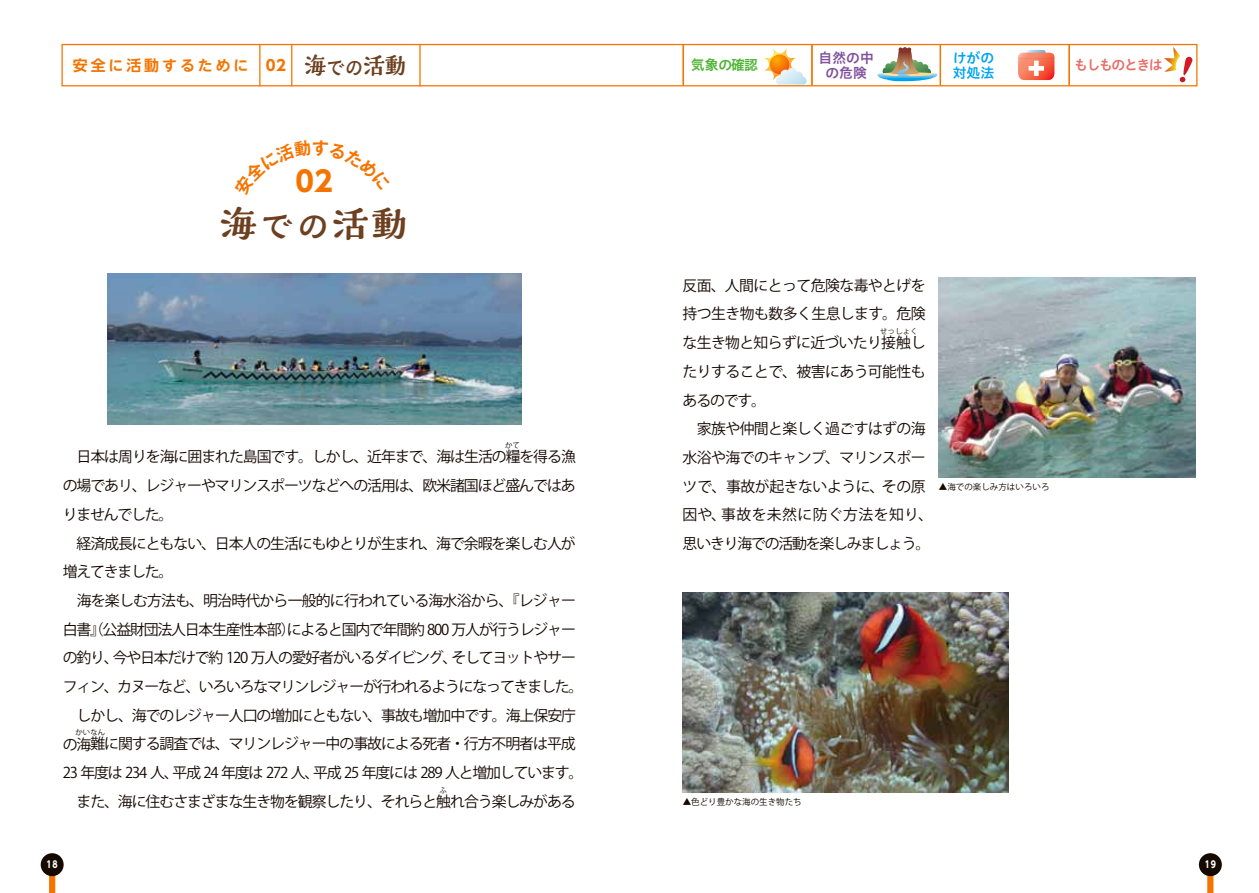
<style>
.page{position:relative;width:1259px;height:893px;background:#fff}
.page>*{position:absolute;margin:0;border:0;box-sizing:border-box;transform-origin:0 0}
.t1{font:800 36.15px "Kaimin Tu Std";color:#6d4020}
.t2{font:700 28.05px "UD Shin Go NT Pr 6";color:#f57400}
.t3{font:800 23.4px "Kaimin Tu Std";color:#6d4020;scale:.91 1}
.t4{font:14.85px/28.7px "Koz Go Pro";letter-spacing:-.07em;color:#140700}
.t5{font:14.85px/28.7px "Koz Go Pro";letter-spacing:-.04em;color:#140700}
.t6{font:700 14.85px "UD Shin Go NT Pr 6 De";letter-spacing:.2em;color:#f57400}
.t7{font:13.8px/14.9px "Hiragino UD Sans Std W6";color:#80509d;text-align:center}
.t8{font:13.8px "Hiragino UD Sans Std W6";letter-spacing:-.1em;color:#e86e67}
.t9{font:13.8px/14.9px "Hiragino UD Sans Std W6";color:#00a3f0}
.t10{font:13.8px "Hiragino UD Sans Std W6";letter-spacing:-.04em;color:#4db330}
.t11{font:700 9.6px "UD Shin Go NT Pr 6";color:#fff;scale:.82 1}
.t12{font:8.55px "Koz Go Pro";color:#140700}
.t13{font:7.5px "Koz Go Pro";color:#140700}
.s1{font-family:"UD Shin Go Pr 6 N";font-weight:700;font-size:14.85px;color:#f57400}
.s2{font-size:21.3px}
.s3{font-size:34.05px}
</style>
<div class="page">
<div style="left:1207px;top:862px;width:6px;height:31px;background:#f57400"></div>
<div style="left:1199px;top:853px;width:22px;height:23px;background:#150900;border-radius:50%"></div>
<div style="left:49px;top:862px;width:6px;height:31px;background:#f57400"></div>
<div style="left:41px;top:853px;width:23px;height:23px;background:#150900;border-radius:50%"></div>
<div style="left:61px;top:44px;width:1136px;height:42px;border:1px solid #f57400"></div>
<hr style="left:291px;top:44px;width:1px;height:42px;background:#f57400">
<hr style="left:419px;top:44px;width:2px;height:42px;background:#f57400">
<hr style="left:259px;top:44px;width:1px;height:42px;background:#f57400">
<img style="left:107px;top:273px;width:414px;height:152px">
<hr style="left:811px;top:45px;width:1px;height:40px;background:#f57400">
<hr style="left:939px;top:45px;width:2px;height:40px;background:#f57400">
<hr style="left:1068px;top:45px;width:2px;height:40px;background:#f57400">
<hr style="left:682px;top:45px;width:2px;height:40px;background:#f57400">
<svg style="left:764px;top:49px;width:43px;height:36px"></svg>
<svg style="left:877px;top:47px;width:61px;height:34px"></svg>
<svg style="left:1018px;top:50px;width:36px;height:30px"></svg>
<svg style="left:1017px;top:57px;width:37px;height:1px"></svg>
<svg style="left:1164px;top:47px;width:28px;height:36px"></svg>
<img style="left:682px;top:592px;width:327px;height:200px">
<img style="left:939px;top:278px;width:256px;height:200px">
<p class="t6" style="left:73px;top:53px;width:177px">安全に活動するために</p>
<h3 class="t3" style="left:266px;top:49px;width:156px"><span class="s1">02</span> 海<span class="s2">での</span>活動</h3>
<h2 class="t2" style="left:296px;top:158px;width:39px">02</h2>
<h1 class="t1" style="left:220px;top:199px;width:189px">海<span class="s3">での</span>活動</h1>
<p class="t13" style="left:505px;top:441px;width:16px">かて</p>
<p class="t4" style="left:63px;top:472px;width:522px">の場であリ、レジャーやマリンスポーツなどへの活用は、欧米諸国ほど盛んではありませんでした。<br>　経済成長にともない、日本人の生活にもゆとりが生まれ、海で余暇を楽しむ人が増えてきました。<br>　海を楽しむ方法も、明治時代から一般的に行われている海水浴から、『レジャー白書』（公益財団法人日本生産性本部）によると国内で年間約 800 万人が行うレジャーの釣り、今や日本だけで約 120 万人の愛好者がいるダイビング、そしてヨットやサーフィン、カヌーなど、いろいろなマリンレジャーが行われるようになってきました。　しかし、海でのレジャー人口の増加にともない、事故も増加中です。海上保安庁の海難に関する調査では、マリンレジャー中の事故による死者・行方不明者は平成</p>
<p class="t4" style="left:63px;top:443px;width:515px">　日本は周りを海に囲まれた島国です。しかし、近年まで、海は生活の糧を得る漁</p>
<p class="t13" style="left:75px;top:728px;width:31px">かいなん</p>
<p class="t4" style="left:63px;top:759px;width:522px">23 年度は 234 人、平成 24 年度は 272 人、平成 25 年度には 289 人と増加しています。　また、海に住むさまざまな生き物を観察したり、それらと触れ合う楽しみがある</p>
<p class="t13" style="left:439px;top:785px;width:9px">ふ</p>
<p class="t10" style="left:691px;top:54px;width:68px">気象の確認</p>
<p class="t7" style="left:818px;top:50px;width:57px">自然の中の危険</p>
<p class="t9" style="left:953px;top:49px;width:43px">けがの対処法</p>
<p class="t8" style="left:1074px;top:54px;width:90px">もしものときは</p>
<p class="t4" style="left:682px;top:271px;width:245px;text-align:justify">反面、人間にとって危険な毒やとげを持つ生き物も数多く生息します。危険な生き物と知らずに近づいたり接触し</p>
<p class="t13" style="left:880px;top:327px;width:39px">せっしょく</p>
<p class="t5" style="left:682px;top:357px;width:252px">たりすることで、被害にあう可能性もあるのです。<br>　家族や仲間と楽しく過ごすはずの海水浴や海でのキャンプ、マリンスポーツで、事故が起きないように、その原因や、事故を未然に防ぐ方法を知り、思いきり海での活動を楽しみましょう。</p>
<p class="t12" style="left:939px;top:482px;width:112px">▲海での楽しみ方はいろいろ</p>
<p class="t12" style="left:682px;top:796px;width:121px">▲色どり豊かな海の生き物たち</p>
<p class="t11" style="left:47px;top:857px;width:15px">18</p>
<p class="t11" style="left:1204px;top:857px;width:15px">19</p>
</div>
